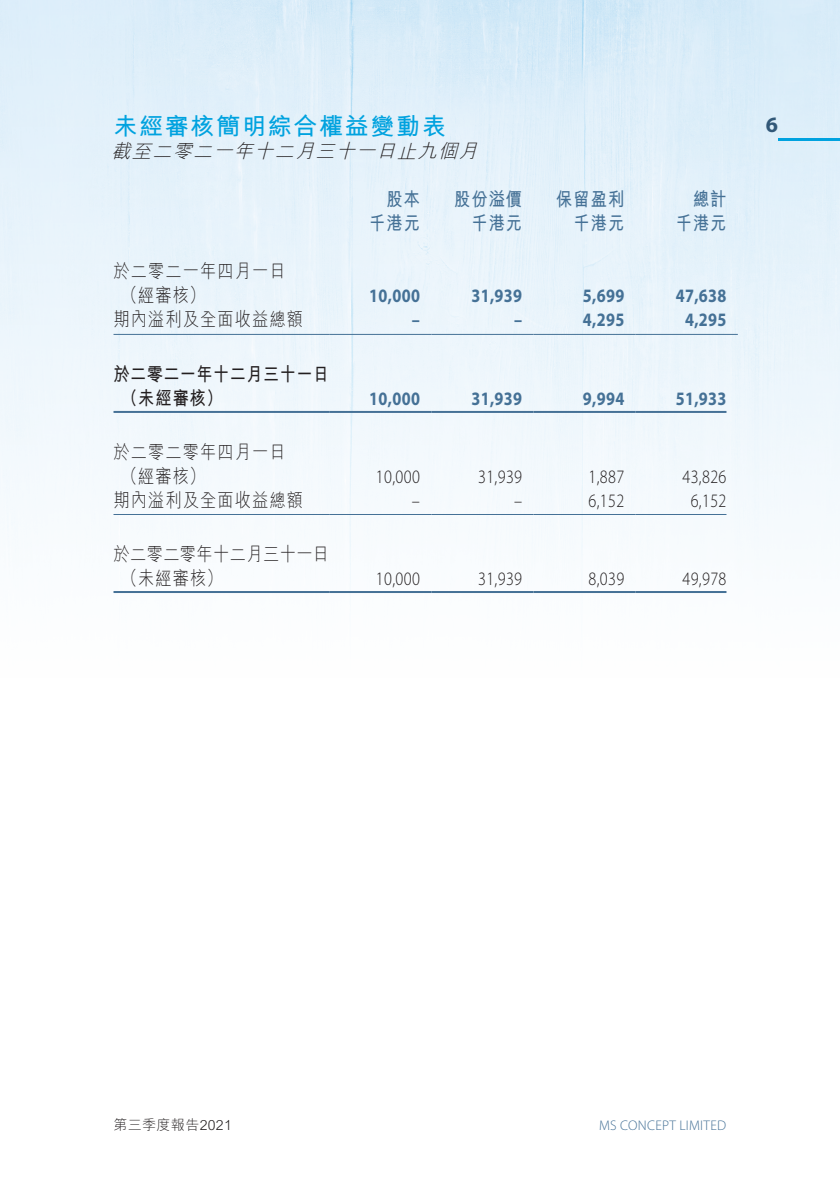
<style>
.page{position:relative;width:840px;height:1191px;background:#fff}
.page>*{position:absolute;margin:0;border:0;box-sizing:border-box;transform-origin:0 0}
._01_H1{font:700 24px "M Hei HK";letter-spacing:.07em;color:#00a2df}
.t1{font:700 22px "Myriad Pro";color:#325878}
._50_Table{font:300 19px "M Hei HK";letter-spacing:.07em;color:#231f20;scale:.85 1}
._50_Table-2{font:700 19px "Myriad Pro";letter-spacing:.02em;color:#457196;scale:.85 1}
._50_Table-3{font:300 19px "Myriad Pro";letter-spacing:.02em;color:#231f20;scale:.85 1}
._50_Table-4{font:700 19px "M Hei HK";letter-spacing:.07em;color:#457196;scale:.85 1}
._50_Table-5{font:700 19px "M Hei HK";letter-spacing:.03em;color:#231f20;scale:.85 1}
._00_txt{font:italic 300 19px "M Hei HK";color:#231f20}
._50_Table-6{font:300 19px "M Hei HK";letter-spacing:.03em;color:#231f20;scale:.85 1}
.t2{font:300 14px "Myriad Pro";letter-spacing:.02em;color:#457196}
.t3{font:300 14px "M Hei HK";letter-spacing:.025em;color:#231f20}
</style>
<div class="page">
<img style="left:0;top:0;width:839px;height:594px">
<hr style="left:777px;top:138px;width:62px;height:3px;background:#00a2df">
<hr style="left:113px;top:334px;width:216px;height:1px;background:#457196">
<hr style="left:329px;top:334px;width:102px;height:1px;background:#457196">
<hr style="left:431px;top:334px;width:102px;height:1px;background:#457196">
<hr style="left:533px;top:334px;width:102px;height:1px;background:#457196">
<hr style="left:635px;top:334px;width:102px;height:1px;background:#457196">
<hr style="left:113px;top:411px;width:216px;height:2px;background:#457196">
<hr style="left:329px;top:411px;width:102px;height:2px;background:#457196">
<hr style="left:431px;top:411px;width:102px;height:2px;background:#457196">
<hr style="left:533px;top:411px;width:102px;height:2px;background:#457196">
<hr style="left:635px;top:411px;width:91px;height:2px;background:#457196">
<hr style="left:113px;top:514px;width:216px;height:1px;background:#457196">
<hr style="left:329px;top:514px;width:102px;height:1px;background:#457196">
<hr style="left:431px;top:514px;width:102px;height:1px;background:#457196">
<hr style="left:533px;top:514px;width:102px;height:1px;background:#457196">
<hr style="left:635px;top:514px;width:91px;height:1px;background:#457196">
<hr style="left:113px;top:591px;width:216px;height:2px;background:#457196">
<hr style="left:329px;top:591px;width:102px;height:2px;background:#457196">
<hr style="left:431px;top:591px;width:102px;height:2px;background:#457196">
<hr style="left:533px;top:591px;width:102px;height:2px;background:#457196">
<hr style="left:635px;top:591px;width:91px;height:2px;background:#457196">
<p class="_01_H1" style="left:113px;top:109px;width:334px">未經審核簡明綜合權益變動表</p>
<p class="_00_txt" style="left:111px;top:138px;width:374px">截至二零二一年十二月三十一日止九個月</p>
<p class="t1" style="left:765px;top:110px;width:14px">6</p>
<p class="_50_Table-4" style="left:386px;top:186px;width:41px">股本</p>
<p class="_50_Table-4" style="left:454px;top:186px;width:81px">股份溢價</p>
<p class="_50_Table-4" style="left:556px;top:186px;width:81px">保留盈利</p>
<p class="_50_Table-4" style="left:692px;top:186px;width:41px">總計</p>
<p class="_50_Table-4" style="left:369px;top:210px;width:61px">千港元</p>
<p class="_50_Table-4" style="left:471px;top:210px;width:61px">千港元</p>
<p class="_50_Table-4" style="left:573px;top:210px;width:61px">千港元</p>
<p class="_50_Table-4" style="left:675px;top:210px;width:61px">千港元</p>
<p class="_50_Table" style="left:113px;top:258px;width:204px">於二零二一年四月一日</p>
<p class="_50_Table" style="left:121px;top:282px;width:100px">（經審核(</p>
<p class="_50_Table-2" style="left:369px;top:284px;width:61px">10,000</p>
<p class="_50_Table-2" style="left:471px;top:284px;width:61px">31,939</p>
<p class="_50_Table-2" style="left:582px;top:284px;width:50px">5,699</p>
<p class="_50_Table-2" style="left:675px;top:284px;width:61px">47,638</p>
<p class="_50_Table" style="left:113px;top:306px;width:224px">期內溢利及全面收益總額</p>
<p class="_50_Table-5" style="left:113px;top:360px;width:255px">於二零二一年十二月三十一日</p>
<p class="_50_Table-2" style="left:411px;top:308px;width:11px">–</p>
<p class="_50_Table-2" style="left:513px;top:308px;width:11px">–</p>
<p class="_50_Table-2" style="left:582px;top:308px;width:50px">4,295</p>
<p class="_50_Table-2" style="left:684px;top:308px;width:50px">4,295</p>
<p class="_50_Table-5" style="left:121px;top:384px;width:120px">（未經審核(</p>
<p class="_50_Table" style="left:113px;top:438px;width:204px">於二零二零年四月一日</p>
<p class="_50_Table-2" style="left:369px;top:386px;width:61px">10,000</p>
<p class="_50_Table-2" style="left:471px;top:386px;width:61px">31,939</p>
<p class="_50_Table-2" style="left:582px;top:386px;width:50px">9,994</p>
<p class="_50_Table-2" style="left:675px;top:386px;width:61px">51,933</p>
<p class="_50_Table" style="left:121px;top:462px;width:100px">（經審核(</p>
<p class="_50_Table-3" style="left:376px;top:465px;width:53px">10,000</p>
<p class="_50_Table-3" style="left:478px;top:465px;width:53px">31,939</p>
<p class="_50_Table-3" style="left:588px;top:465px;width:44px">1,887</p>
<p class="_50_Table-3" style="left:682px;top:465px;width:53px">43,826</p>
<p class="_50_Table" style="left:113px;top:486px;width:224px">期內溢利及全面收益總額</p>
<p class="_50_Table-6" style="left:113px;top:540px;width:255px">於二零二零年十二月三十一日</p>
<p class="_50_Table-3" style="left:411px;top:489px;width:11px">–</p>
<p class="_50_Table-3" style="left:513px;top:489px;width:11px">–</p>
<p class="_50_Table-3" style="left:588px;top:489px;width:44px">6,152</p>
<p class="_50_Table-3" style="left:690px;top:489px;width:44px">6,152</p>
<p class="_50_Table" style="left:121px;top:564px;width:120px">（未經審核(</p>
<p class="_50_Table-3" style="left:376px;top:567px;width:53px">10,000</p>
<p class="_50_Table-3" style="left:478px;top:567px;width:53px">31,939</p>
<p class="_50_Table-3" style="left:588px;top:567px;width:44px">8,039</p>
<p class="_50_Table-3" style="left:682px;top:567px;width:53px">49,978</p>
<p class="t3" style="left:113px;top:1115px;width:120px">第三季度報告2021</p>
<p class="t2" style="left:598px;top:1116px;width:129px">MS CONCEPT LIMITED</p>
</div>
